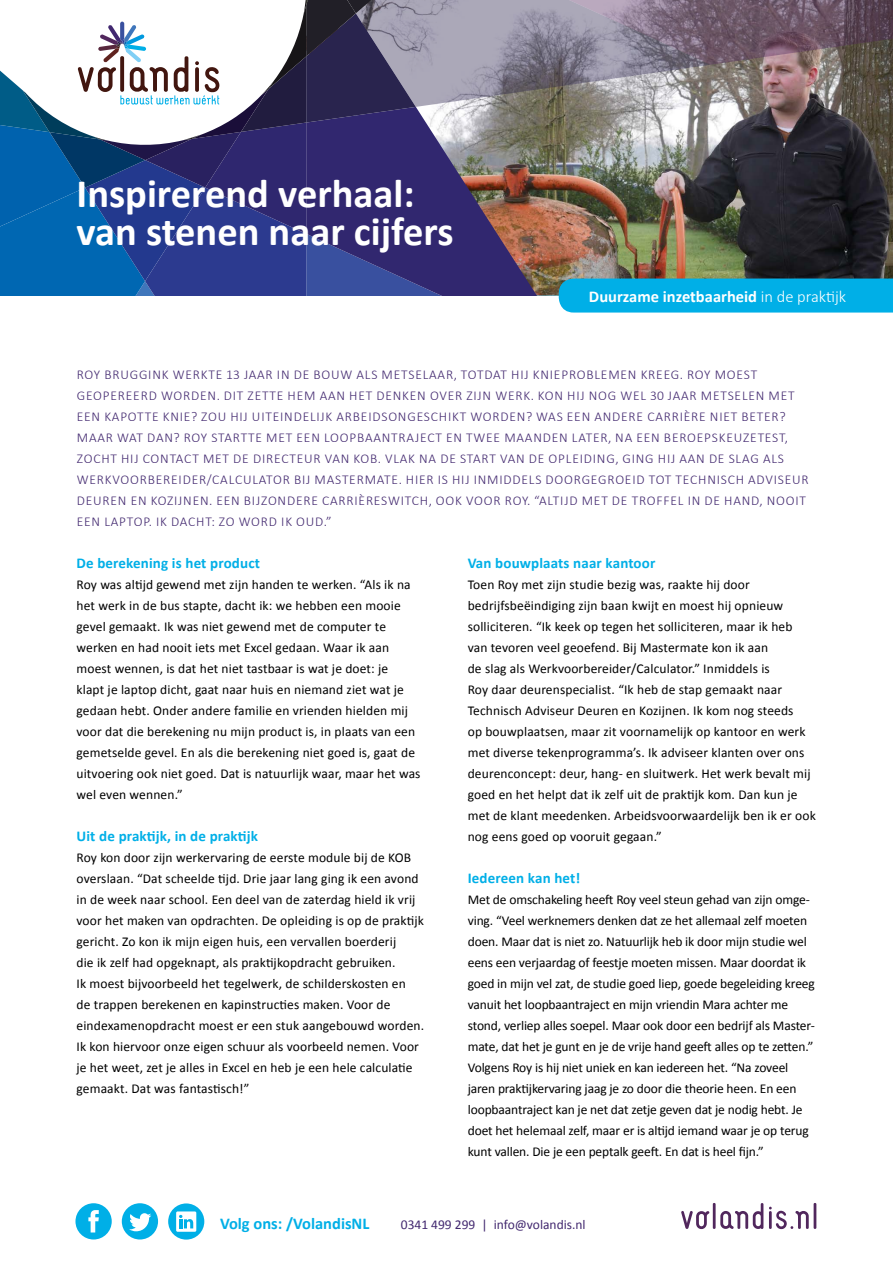
<style>
.page{position:relative;width:893px;height:1263px;background:#fff}
.page>*{position:absolute;margin:0;border:0;box-sizing:border-box;transform-origin:0 0}
.t1{font:700 40.5px/37.5px "Calibri";color:#fff}
.t2{font:700 16.5px "Calibri";color:#fff}
.t3{font:700 16.5px "Calibri";color:#00afe7}
.t4{font:700 15px "Calibri";letter-spacing:.01em;color:#00afe7}
.t5{font:13.5px/21px "Calibri";letter-spacing:.01em;color:#000}
.t6{font:13.5px/21px "Calibri";letter-spacing:-.01em;color:#000}
.t7{font:300 13.5px/21px "Calibri";letter-spacing:.06em;color:#42286f}
.t8{font:13.5px "Calibri";color:#42286f}
.s1{font-weight:300}
</style>
<div class="page">
<img style="left:0;top:0;width:893px;height:313px">
<svg style="left:681px;top:1203px;width:82px;height:26px"></svg>
<svg style="left:769px;top:1203px;width:47px;height:26px"></svg>
<svg style="left:75px;top:1203px;width:37px;height:36px"></svg>
<svg style="left:122px;top:1203px;width:36px;height:36px"></svg>
<svg style="left:168px;top:1203px;width:36px;height:36px"></svg>
<h1 class="t1" style="left:77px;top:173px;width:379px">Inspirerend verhaal: van stenen naar cijfers</h1>
<p class="t2" style="left:589px;top:286px;width:259px">Duurzame inzetbaarheid <span class="s1">in de praktijk</span></p>
<p class="t7" style="left:77px;top:364px;width:733px">ROY BRUGGINK WERKTE 13 JAAR IN DE BOUW ALS METSELAAR, TOTDAT HIJ KNIEPROBLEMEN KREEG. ROY MOEST GEOPEREERD WORDEN. DIT ZETTE HEM AAN HET DENKEN OVER ZIJN WERK. KON HIJ NOG WEL 30 JAAR METSELEN MET EEN KAPOTTE KNIE? ZOU HIJ UITEINDELIJK ARBEIDSONGESCHIKT WORDEN? WAS EEN ANDERE CARRIÈRE NIET BETER?<br>MAAR WAT DAN? ROY STARTTE MET EEN LOOPBAANTRAJECT EN TWEE MAANDEN LATER, NA EEN BEROEPSKEUZETEST, ZOCHT HIJ CONTACT MET DE DIRECTEUR VAN KOB. VLAK NA DE START VAN DE OPLEIDING, GING HIJ AAN DE SLAG ALS WERKVOORBEREIDER/CALCULATOR BIJ MASTERMATE. HIER IS HIJ INMIDDELS DOORGEGROEID TOT TECHNISCH ADVISEUR DEUREN EN KOZIJNEN. EEN BIJZONDERE CARRIÈRESWITCH, OOK VOOR ROY. “ALTIJD MET DE TROFFEL IN DE HAND, NOOIT EEN LAPTOP. IK DACHT: ZO WORD IK OUD.”</p>
<p class="t4" style="left:77px;top:553px;width:185px">De berekening is het product</p>
<p class="t5" style="left:77px;top:573px;width:346px">Roy was altijd gewend met zijn handen te werken. “Als ik na het werk in de bus stapte, dacht ik: we hebben een mooie gevel gemaakt. Ik was niet gewend met de computer te werken en had nooit iets met Excel gedaan. Waar ik aan moest wennen, is dat het niet tastbaar is wat je doet: je<br>klapt je laptop dicht, gaat naar huis en niemand ziet wat je gedaan hebt. Onder andere familie en vrienden hielden mij voor dat die berekening nu mijn product is, in plaats van een gemetselde gevel. En als die berekening niet goed is, gaat de uitvoering ook niet goed. Dat is natuurlijk waar, maar het was wel even wennen.”</p>
<p class="t4" style="left:77px;top:826px;width:183px">Uit de praktijk, in de praktijk</p>
<p class="t5" style="left:77px;top:846px;width:349px">Roy kon door zijn werkervaring de eerste module bij de KOB overslaan. “Dat scheelde tijd. Drie jaar lang ging ik een avond in de week naar school. Een deel van de zaterdag hield ik vrij voor het maken van opdrachten. De opleiding is op de praktijk gericht. Zo kon ik mijn eigen huis, een vervallen boerderij<br>die ik zelf had opgeknapt, als praktijkopdracht gebruiken.<br>Ik moest bijvoorbeeld het tegelwerk, de schilderskosten en<br>de trappen berekenen en kapinstructies maken. Voor de eindexamenopdracht moest er een stuk aangebouwd worden.<br>Ik kon hiervoor onze eigen schuur als voorbeeld nemen. Voor je het weet, zet je alles in Excel en heb je een hele calculatie gemaakt. Dat was fantastisch!”</p>
<p class="t4" style="left:468px;top:553px;width:189px">Van bouwplaats naar kantoor</p>
<p class="t5" style="left:468px;top:573px;width:350px">Toen Roy met zijn studie bezig was, raakte hij door bedrijfsbeëindiging zijn baan kwijt en moest hij opnieuw solliciteren. “Ik keek op tegen het solliciteren, maar ik heb<br>van tevoren veel geoefend. Bij Mastermate kon ik aan<br>de slag als Werkvoorbereider/Calculator.” Inmiddels is<br>Roy daar deurenspecialist. “Ik heb de stap gemaakt naar Technisch Adviseur Deuren en Kozijnen. Ik kom nog steeds<br>op bouwplaatsen, maar zit voornamelijk op kantoor en werk met diverse tekenprogramma’s. Ik adviseer klanten over ons deurenconcept: deur, hang- en sluitwerk. Het werk bevalt mij goed en het helpt dat ik zelf uit de praktijk kom. Dan kun je met de klant meedenken. Arbeidsvoorwaardelijk ben ik er ook nog eens goed op vooruit gegaan.”</p>
<p class="t4" style="left:468px;top:868px;width:114px">Iedereen kan het!</p>
<p class="t6" style="left:468px;top:888px;width:349px">Met de omschakeling heeft Roy veel steun gehad van zijn omge&shy;ving. “Veel werknemers denken dat ze het allemaal zelf moeten doen. Maar dat is niet zo. Natuurlijk heb ik door mijn studie wel eens een verjaardag of feestje moeten missen. Maar doordat ik goed in mijn vel zat, de studie goed liep, goede begeleiding kreeg vanuit het loopbaantraject en mijn vriendin Mara achter me stond, verliep alles soepel. Maar ook door een bedrijf als Master&shy;mate, dat het je gunt en je de vrije hand geeft alles op te zetten.” Volgens Roy is hij niet uniek en kan iedereen het. “Na zoveel jaren praktijkervaring jaag je zo door die theorie heen. En een loopbaantraject kan je net dat zetje geven dat je nodig hebt. Je doet het helemaal zelf, maar er is altijd iemand waar je op terug kunt vallen. Die je een peptalk geeft. En dat is heel fijn.”</p>
<p class="t3" style="left:220px;top:1213px;width:151px">Volg ons: /VolandisNL</p>
<p class="t8" style="left:401px;top:1216px;width:186px">0341 499 299 | info@volandis.nl</p>
</div>
